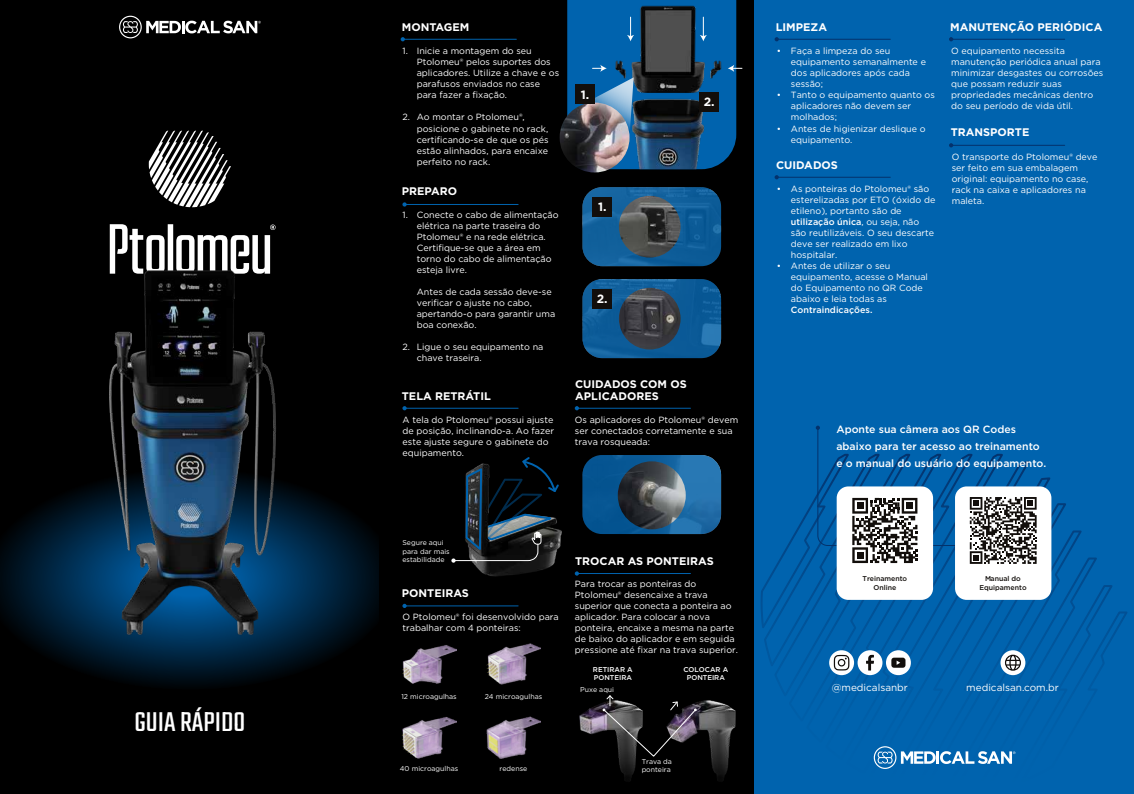
<style>
.page{position:relative;width:1134px;height:794px;background:#fff}
.page>*{position:absolute;margin:0;border:0;box-sizing:border-box;transform-origin:0 0}
.t1{font:300 30px "Teko";color:#fff}
.t2{font:700 12px "Gotham";color:#fff}
.t3{font:700 11px/12px "Gotham";color:#fff}
.t4{font:500 10.5px/17px "Gotham";color:#fff}
.t5{font:10px "Gotham";color:#fff}
.t6{font:9px/11px "Gotham";color:#fff}
.t7{font:500 9px "Gotham";color:#fff}
.t8{font:7px/8.4px "Gotham";color:#fff}
.t9{font:500 7px/8.4px "Gotham";color:#120e0b;text-align:center}
.t10{font:500 7px/8.4px "Gotham";color:#fff}
.s1{font-weight:500}
</style>
<div class="page">
<div style="left:0;top:0;width:380px;height:794px;background:#000"></div>
<svg style="left:0;top:528px;width:379px;height:103px"></svg>
<svg style="left:149px;top:131px;width:82px;height:76px"></svg>
<svg style="left:119px;top:16px;width:142px;height:22px"></svg>
<img style="left:19px;top:224px;width:342px;height:461px">
<div style="left:380px;top:0;width:374px;height:794px;background:#000"></div>
<img style="left:579px;top:703px;width:57px;height:78px">
<img style="left:697px;top:700px;width:39px;height:81px">
<svg style="left:582px;top:279px;width:139px;height:79px;background:#1d537d"></svg>
<svg style="left:582px;top:455px;width:139px;height:79px;background:#275b82"></svg>
<hr style="left:403px;top:39px;width:113px;height:1px;background:#0063ae">
<svg style="left:401px;top:37px;width:4px;height:4px"></svg>
<hr style="left:405px;top:204px;width:113px;height:1px;background:#0063ae">
<svg style="left:402px;top:202px;width:5px;height:5px"></svg>
<hr style="left:405px;top:408px;width:113px;height:1px;background:#0063ae">
<svg style="left:402px;top:406px;width:5px;height:4px"></svg>
<hr style="left:577px;top:408px;width:113px;height:1px;background:#0063ae">
<svg style="left:575px;top:406px;width:4px;height:4px"></svg>
<hr style="left:577px;top:573px;width:113px;height:1px;background:#0063ae">
<hr style="left:405px;top:605px;width:113px;height:1px;background:#0063ae">
<svg style="left:402px;top:604px;width:5px;height:4px"></svg>
<svg style="left:582px;top:187px;width:139px;height:79px;background:#225880"></svg>
<svg style="left:602px;top:695px;width:95px;height:62px"></svg>
<img style="left:402px;top:645px;width:54px;height:39px">
<img style="left:402px;top:717px;width:54px;height:41px">
<img style="left:486px;top:716px;width:55px;height:42px">
<img style="left:486px;top:643px;width:55px;height:42px">
<img style="left:452px;top:530px;width:124px;height:47px">
<svg style="left:451px;top:457px;width:109px;height:105px"></svg>
<div style="left:592px;top:197px;width:20px;height:20px;background:#120e0b"></div>
<div style="left:592px;top:289px;width:20px;height:20px;background:#120e0b"></div>
<img style="left:560px;top:103px;width:69px;height:69px;border-radius:35px">
<svg style="left:567px;top:0;width:175px;height:169px;background:#22537a"></svg>
<div style="left:575px;top:85px;width:20px;height:19px;background:#120e0b"></div>
<div style="left:699px;top:92px;width:20px;height:19px;background:#120e0b"></div>
<div style="left:754px;top:0;width:380px;height:794px;background:#0063ae"></div>
<svg style="left:760px;top:477px;width:368px;height:283px"></svg>
<svg style="left:874px;top:746px;width:141px;height:23px"></svg>
<div style="left:837px;top:486px;width:96px;height:114px;background:#fff;border-radius:12px"></div>
<div style="left:955px;top:486px;width:96px;height:114px;background:#fff;border-radius:12px"></div>
<svg style="left:816px;top:425px;width:221px;height:139px"></svg>
<hr style="left:777px;top:39px;width:113px;height:1px;background:#04326c">
<svg style="left:775px;top:37px;width:4px;height:4px"></svg>
<hr style="left:777px;top:177px;width:113px;height:1px;background:#04326c">
<svg style="left:775px;top:175px;width:4px;height:4px"></svg>
<hr style="left:951px;top:39px;width:114px;height:1px;background:#04326c">
<svg style="left:949px;top:37px;width:4px;height:4px"></svg>
<hr style="left:951px;top:145px;width:114px;height:1px;background:#04326c">
<svg style="left:949px;top:143px;width:4px;height:4px"></svg>
<div style="left:857px;top:650px;width:25px;height:25px;background:#fff;border-radius:50%"></div>
<svg style="left:866px;top:655px;width:8px;height:15px"></svg>
<svg style="left:829px;top:650px;width:25px;height:25px"></svg>
<svg style="left:834px;top:655px;width:15px;height:15px"></svg>
<div style="left:886px;top:650px;width:25px;height:25px;background:#fff;border-radius:50%"></div>
<svg style="left:891px;top:657px;width:14px;height:11px"></svg>
<div style="left:1000px;top:650px;width:25px;height:25px;background:#fff;border-radius:50%"></div>
<svg style="left:1005px;top:654px;width:16px;height:16px"></svg>
<h1 class="t1" style="left:135px;top:705px;width:112px">GUIA RÁPIDO</h1>
<p class="t3" style="left:402px;top:21px;width:69px">MONTAGEM</p>
<p class="t6" style="left:417px;top:46px;width:144px;text-indent:-14px">1. Inicie a montagem do seu<br>Ptolomeu® pelos suportes dos aplicadores. Utilize a chave e os parafusos enviados no case para fazer a fixação.</p>
<p class="t6" style="left:417px;top:112px;width:133px;text-indent:-14px">2. Ao montar o Ptolomeu®, posicione o gabinete no rack, certificando-se de que os pés estão alinhados, para encaixe perfeito no rack.</p>
<p class="t3" style="left:402px;top:185px;width:57px">PREPARO</p>
<p class="t6" style="left:417px;top:209px;width:143px;text-indent:-14px">1. Conecte o cabo de alimentação elétrica na parte traseira do<br>Ptolomeu® e na rede elétrica.<br>Certifique-se que a área em torno do cabo de alimentação esteja livre.</p>
<p class="t6" style="left:417px;top:286px;width:140px">Antes de cada sessão deve-se verificar o ajuste no cabo, apertando-o para garantir uma boa conexão.</p>
<p class="t6" style="left:417px;top:341px;width:128px;text-indent:-14px">2. Ligue o seu equipamento na chave traseira.</p>
<p class="t3" style="left:402px;top:390px;width:91px">TELA RETRÁTIL</p>
<p class="t6" style="left:403px;top:414px;width:153px">A tela do Ptolomeu® possui ajuste de posição, inclinando-a. Ao fazer este ajuste segure o gabinete do equipamento.</p>
<h2 class="t2" style="left:581px;top:86px;width:10px">1.</h2>
<h2 class="t2" style="left:704px;top:94px;width:12px">2.</h2>
<h2 class="t2" style="left:598px;top:199px;width:10px">1.</h2>
<h2 class="t2" style="left:597px;top:291px;width:12px">2.</h2>
<p class="t3" style="left:575px;top:378px;width:113px">CUIDADOS COM OS<br>APLICADORES</p>
<p class="t6" style="left:575px;top:414px;width:165px">Os aplicadores do Ptolomeu® devem ser conectados corretamente e sua trava rosqueada:</p>
<p class="t8" style="left:402px;top:538px;width:49px">Segure aqui para dar mais estabilidade</p>
<p class="t3" style="left:402px;top:587px;width:69px">PONTEIRAS</p>
<p class="t6" style="left:403px;top:611px;width:158px">O Ptolomeu® foi desenvolvido para trabalhar com 4 ponteiras:</p>
<p class="t8" style="left:401px;top:692px;width:57px">12 microagulhas</p>
<p class="t8" style="left:485px;top:692px;width:59px">24 microagulhas</p>
<p class="t3" style="left:575px;top:554px;width:140px">TROCAR AS PONTEIRAS</p>
<p class="t6" style="left:575px;top:578px;width:165px">Para trocar as ponteiras do<br>Ptolomeu® desencaixe a trava superior que conecta a ponteira ao aplicador. Para colocar a nova ponteira, encaixe a mesma na parte de baixo do aplicador e em seguida pressione até fixar na trava superior.</p>
<p class="t10" style="left:593px;top:664px;width:41px">RETIRAR A<br>PONTEIRA</p>
<p class="t10" style="left:683px;top:664px;width:46px;text-align:center">COLOCAR A<br>PONTEIRA</p>
<p class="t8" style="left:580px;top:685px;width:36px">Puxe aqui</p>
<p class="t8" style="left:400px;top:764px;width:60px">40 microagulhas</p>
<p class="t8" style="left:500px;top:764px;width:29px">redense</p>
<p class="t8" style="left:642px;top:756px;width:32px">Trava da ponteira</p>
<p class="t3" style="left:776px;top:21px;width:53px">LIMPEZA</p>
<p class="t6" style="left:791px;top:46px;width:137px;text-indent:-14px">• Faça a limpeza do seu equipamento semanalmente e dos aplicadores após cada sessão;</p>
<p class="t6" style="left:791px;top:90px;width:145px;text-indent:-14px">• Tanto o equipamento quanto os aplicadores não devem ser molhados;</p>
<p class="t6" style="left:791px;top:123px;width:136px;text-indent:-14px">• Antes de higienizar deslique o equipamento.</p>
<p class="t3" style="left:776px;top:159px;width:63px">CUIDADOS</p>
<p class="t6" style="left:791px;top:183px;width:146px;text-indent:-14px">• As ponteiras do Ptolomeu® são esterelizadas por ETO (óxido de etileno), portanto são de <span class="s1">utilização única</span>, ou seja, não são reutilizáveis. O seu descarte deve ser realizado em lixo hospitalar.</p>
<p class="t6" style="left:791px;top:260px;width:139px;text-indent:-14px">• Antes de utilizar o seu equipamento, acesse o Manual do Equipamento no QR Code abaixo e leia todas as</p>
<p class="t7" style="left:791px;top:304px;width:83px">Contraindicações.</p>
<p class="t3" style="left:950px;top:21px;width:154px">MANUTENÇÃO PERIÓDICA</p>
<p class="t6" style="left:951px;top:46px;width:154px">O equipamento necessita manutenção periódica anual para minimizar desgastes ou corrosões que possam reduzir suas propriedades mecânicas dentro do seu período de vida útil.</p>
<p class="t3" style="left:951px;top:126px;width:80px">TRANSPORTE</p>
<p class="t6" style="left:952px;top:151px;width:147px">O transporte do Ptolomeu® deve ser feito em sua embalagem original: equipamento no case, rack na caixa e aplicadores na maleta.</p>
<p class="t4" style="left:836px;top:421px;width:211px">Aponte sua câmera aos QR Codes abaixo para ter acesso ao treinamento e o manual do usuário do equipamento.</p>
<p class="t9" style="left:863px;top:574px;width:46px">Treinamento<br>Online</p>
<p class="t9" style="left:979px;top:574px;width:49px">Manual do<br>Equipamento</p>
<p class="t5" style="left:832px;top:681px;width:78px">@medicalsanbr</p>
<p class="t5" style="left:966px;top:681px;width:94px">medicalsan.com.br</p>
</div>
